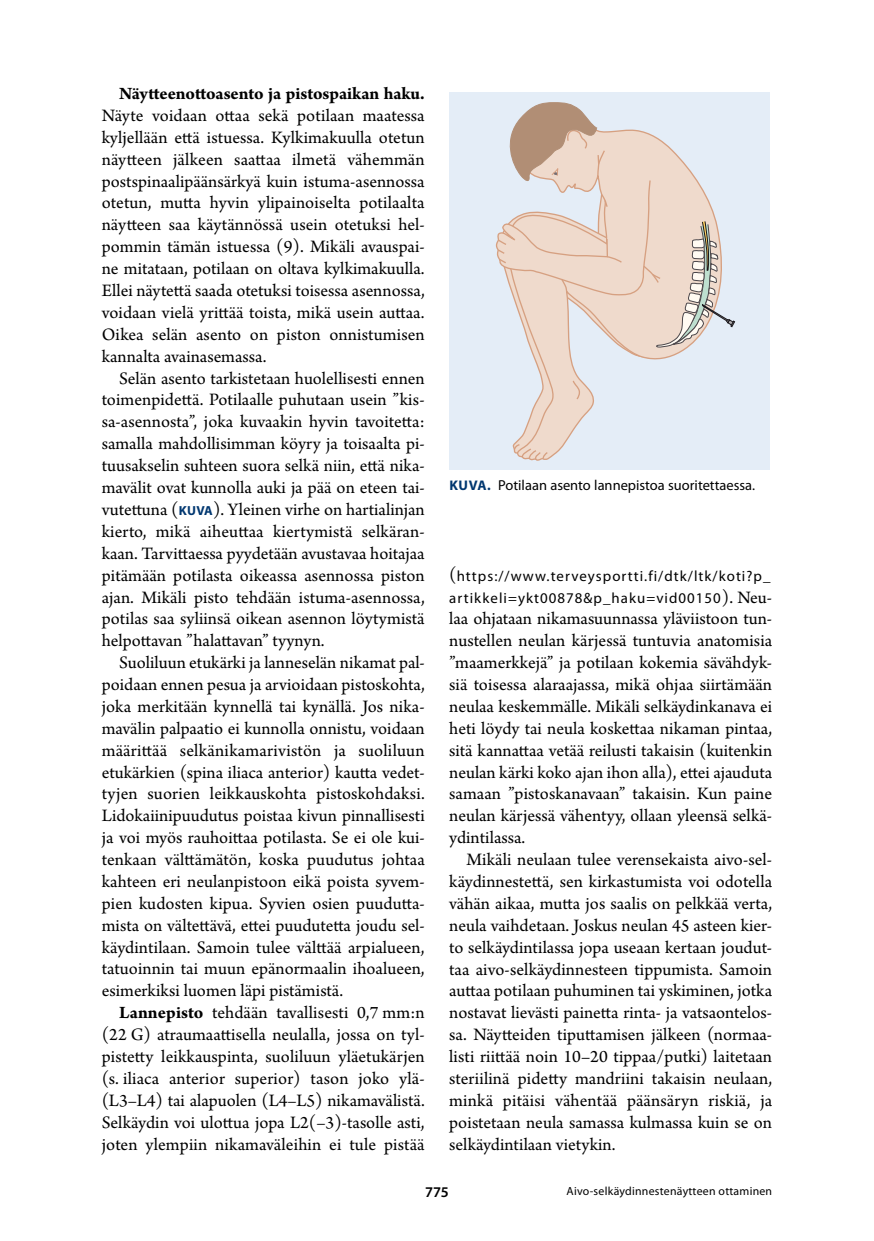
<style>
.page{position:relative;width:874px;height:1241px;background:#fff}
.page>*{position:absolute;margin:0;border:0;box-sizing:border-box;transform-origin:0 0}
.t1{font:18.38px/21.9px "Arno Pro";color:#000;text-align:justify}
.t2{font:700 18.38px "Arno Pro";letter-spacing:-.005em;color:#000}
.t3{font:14.88px/21.9px "Myriad Pro";letter-spacing:.07em;color:#000}
.t4{font:600 14.88px "Myriad Pro";color:#000}
.t5{font:14.35px "Myriad Pro";color:#000}
.t6{font:11.9px "Myriad Pro";letter-spacing:.02em;color:#000}
.s1{font-family:"Myriad Pro";font-weight:700;font-size:13.12px;color:#003770}
.s2{font-weight:700}
.s3{font-weight:700;font-size:14px;color:#003770}
.s4{font-family:"Arno Pro";font-size:18.38px}
</style>
<div class="page">
<div style="left:449px;top:92px;width:320px;height:377px;background:#e4edf7"></div>
<svg style="left:495px;top:102px;width:239px;height:358px"></svg>
<p class="t2" style="left:119px;top:83px;width:307px">Näytteenottoasento ja pistospaikan haku.</p>
<p class="t1" style="left:102px;top:105px;width:324px">Näyte voidaan ottaa sekä potilaan maatessa kyljellään että istuessa. Kylkimakuulla otetun näytteen jälkeen saattaa ilmetä vähemmän postspinaalipäänsärkyä kuin istuma-asennossa otetun, mutta hyvin ylipainoiselta potilaalta näytteen saa käytännössä usein otetuksi hel&shy;pommin tämän istuessa (9). Mikäli avauspai&shy;ne mitataan, potilaan on oltava kylkimakuulla.<br>Ellei näytettä saada otetuksi toisessa asennossa, voidaan vielä yrittää toista, mikä usein auttaa.<br>Oikea selän asento on piston onnistumisen kannalta avainasemassa.</p>
<p class="t1" style="left:102px;top:368px;width:324px;text-indent:17px">Selän asento tarkistetaan huolellisesti ennen toimenpidettä. Potilaalle puhutaan usein ”kis&shy;sa-asennosta”, joka kuvaakin hyvin tavoitetta: samalla mahdollisimman köyry ja toisaalta pi&shy;tuusakselin suhteen suora selkä niin, että nika&shy;mavälit ovat kunnolla auki ja pää on eteen tai&shy;vutettuna (<span class="s1">KUVA</span>). Yleinen virhe on hartialinjan kierto, mikä aiheuttaa kiertymistä selkäran&shy;kaan. Tarvittaessa pyydetään avustavaa hoitajaa pitämään potilasta oikeassa asennossa piston ajan. Mikäli pisto tehdään istuma-asennossa, potilas saa syliinsä oikean asennon löytymistä helpottavan ”halattavan” tyynyn.</p>
<p class="t1" style="left:102px;top:652px;width:324px;text-indent:17px">Suoliluun etukärki ja lanneselän nikamat pal&shy;poidaan ennen pesua ja arvioidaan pistoskohta, joka merkitään kynnellä tai kynällä. Jos nika&shy;mavälin palpaatio ei kunnolla onnistu, voidaan määrittää selkänikamarivistön ja suoliluun etukärkien (spina iliaca anterior) kautta vedet&shy;tyjen suorien leikkauskohta pistoskohdaksi.<br>Lidokaiinipuudutus poistaa kivun pinnallisesti ja voi myös rauhoittaa potilasta. Se ei ole kui&shy;tenkaan välttämätön, koska puudutus johtaa kahteen eri neulanpistoon eikä poista syvem&shy;pien kudosten kipua. Syvien osien puudutta&shy;mista on vältettävä, ettei puudutetta joudu sel&shy;käydintilaan. Samoin tulee välttää arpialueen, tatuoinnin tai muun epänormaalin ihoalueen, esimerkiksi luomen läpi pistämistä.</p>
<p class="t1" style="left:102px;top:1002px;width:324px;text-indent:17px"><span class="s2">Lannepisto</span> tehdään tavallisesti 0,7 mm:n (22 G) atraumaattisella neulalla, jossa on tyl&shy;pistetty leikkauspinta, suoliluun yläetukärjen (s. iliaca anterior superior) tason joko ylä-(L3–L4) tai alapuolen (L4–L5) nikamavälistä.<br>Selkäydin voi ulottua jopa L2(–3)-tasolle asti, joten ylempiin nikamaväleihin ei tule pistää</p>
<p class="t5" style="left:449px;top:476px;width:307px"><span class="s3">KUVA.</span> Potilaan asento lannepistoa suoritettaessa.</p>
<p class="t3" style="left:449px;top:564px;width:324px"><span class="s4">(</span>https://www.terveysportti.fi/dtk/ltk/koti?p_ artikkeli=ykt00878&amp;p_haku=vid00150<span class="s4">). Neu-</span></p>
<p class="t1" style="left:449px;top:609px;width:324px">laa ohjataan nikamasuunnassa yläviistoon tun&shy;nustellen neulan kärjessä tuntuvia anatomisia ”maamerkkejä” ja potilaan kokemia sävähdyk&shy;siä toisessa alaraajassa, mikä ohjaa siirtämään neulaa keskemmälle. Mikäli selkäydinkanava ei heti löydy tai neula koskettaa nikaman pintaa, sitä kannattaa vetää reilusti takaisin (kuitenkin neulan kärki koko ajan ihon alla), ettei ajauduta samaan ”pistoskanavaan” takaisin. Kun paine neulan kärjessä vähentyy, ollaan yleensä selkä&shy;ydintilassa.</p>
<p class="t1" style="left:449px;top:849px;width:324px;text-indent:17px">Mikäli neulaan tulee verensekaista aivo-sel&shy;käydinnestettä, sen kirkastumista voi odotella vähän aikaa, mutta jos saalis on pelkkää verta, neula vaihdetaan. Joskus neulan 45 asteen kier&shy;to selkäydintilassa jopa useaan kertaan joudut&shy;taa aivo-selkäydinnesteen tippumista. Samoin auttaa potilaan puhuminen tai yskiminen, jotka nostavat lievästi painetta rinta- ja vatsaontelos&shy;sa. Näytteiden tiputtamisen jälkeen (normaa&shy;listi riittää noin 10–20 tippaa/putki) laitetaan steriilinä pidetty mandriini takaisin neulaan, minkä pitäisi vähentää päänsäryn riskiä, ja poistetaan neula samassa kulmassa kuin se on selkäydintilaan vietykin.</p>
<p class="t4" style="left:425px;top:1182px;width:25px">775</p>
<p class="t6" style="left:566px;top:1183px;width:207px">Aivo-selkäydinnestenäytteen ottaminen</p>
</div>
